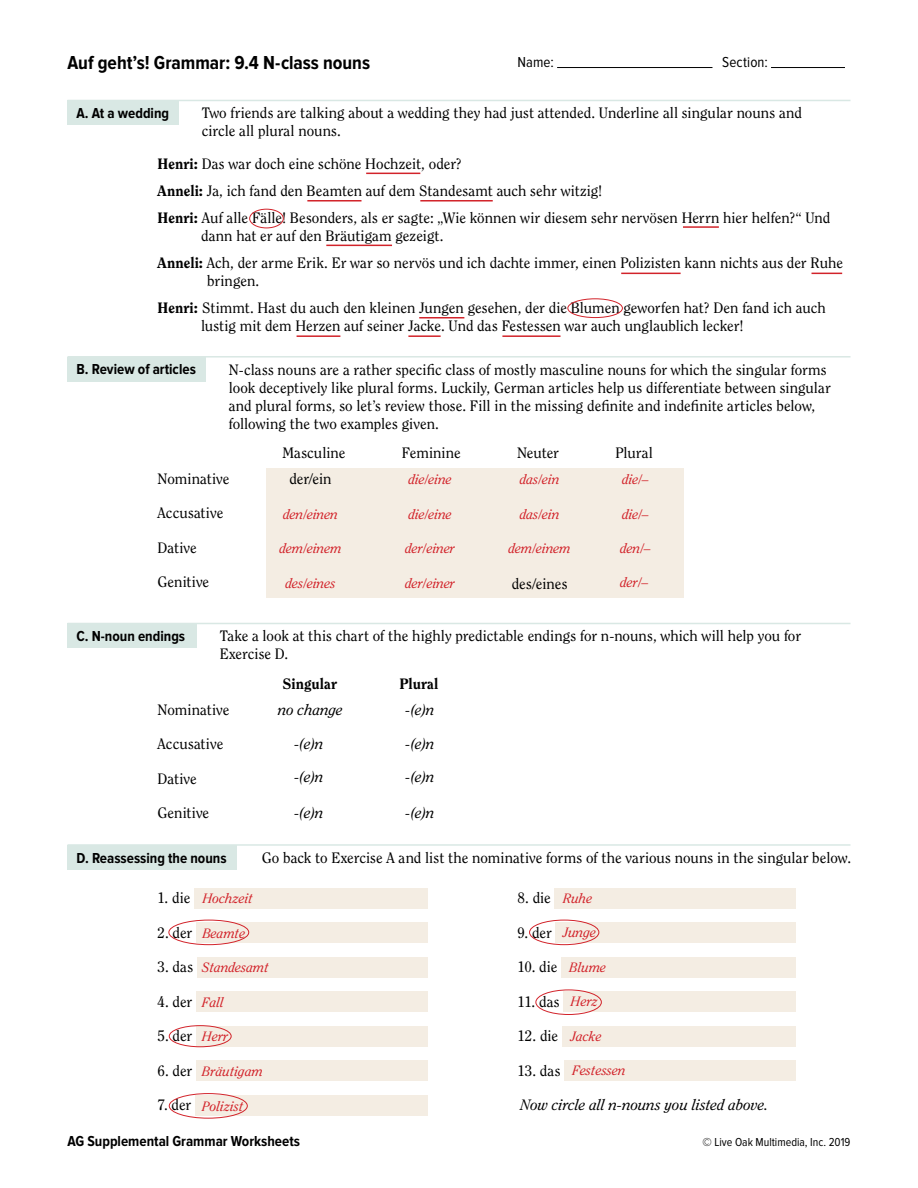
<style>
.page{position:relative;width:918px;height:1188px;background:#fff}
.page>*{position:absolute;margin:0;border:0;box-sizing:border-box;transform-origin:0 0}
.t1{font:700 19.5px "Proxima Nova Cond";color:#000}
.t2{font:15px/18px "Clearface Std";color:#000}
.t3{font:700 15px "Proxima Nova Cond";color:#000}
.t4{font:italic 15px "Clearface Std";color:#000}
.t5{font:800 15px "Clearface Std";letter-spacing:.005em;color:#000}
.t6{font:15px "Proxima Nova Cond";letter-spacing:.01em;color:#000}
.t7{font:italic 13.5px "Clearface Std";color:#d2232a}
.t8{font:12px "Proxima Nova Cond";color:#000}
.s1{font-weight:800}
</style>
<div class="page">
<hr style="left:557px;top:67px;width:155px;height:1px;background:#000">
<hr style="left:771px;top:67px;width:74px;height:1px;background:#000">
<div style="left:68px;top:100px;width:111px;height:25px;background:#d9e8e4"></div>
<hr style="left:68px;top:100px;width:782px;height:1px;background:#d9e8e4">
<div style="left:68px;top:357px;width:138px;height:25px;background:#d9e8e4"></div>
<hr style="left:68px;top:356px;width:782px;height:2px;background:#d9e8e4">
<div style="left:267px;top:468px;width:417px;height:129px;background:#f4ede3"></div>
<div style="left:68px;top:623px;width:129px;height:25px;background:#d9e8e4"></div>
<hr style="left:68px;top:623px;width:782px;height:1px;background:#d9e8e4">
<div style="left:68px;top:845px;width:169px;height:25px;background:#d9e8e4"></div>
<hr style="left:68px;top:844px;width:782px;height:2px;background:#d9e8e4">
<div style="left:194px;top:888px;width:234px;height:20px;background:#f4ede3"></div>
<div style="left:196px;top:922px;width:232px;height:21px;background:#f4ede3"></div>
<div style="left:197px;top:957px;width:231px;height:20px;background:#f4ede3"></div>
<div style="left:196px;top:991px;width:232px;height:21px;background:#f4ede3"></div>
<div style="left:196px;top:1026px;width:232px;height:20px;background:#f4ede3"></div>
<div style="left:196px;top:1060px;width:232px;height:21px;background:#f4ede3"></div>
<div style="left:195px;top:1095px;width:233px;height:20px;background:#f4ede3"></div>
<div style="left:555px;top:888px;width:241px;height:20px;background:#f4ede3"></div>
<div style="left:556px;top:922px;width:240px;height:21px;background:#f4ede3"></div>
<div style="left:561px;top:957px;width:235px;height:20px;background:#f4ede3"></div>
<div style="left:564px;top:991px;width:232px;height:21px;background:#f4ede3"></div>
<div style="left:562px;top:1026px;width:234px;height:20px;background:#f4ede3"></div>
<div style="left:564px;top:1060px;width:232px;height:21px;background:#f4ede3"></div>
<div style="left:249px;top:209px;width:35px;height:19px;border:1px solid #d2232a;border-radius:50%"></div>
<div style="left:568px;top:299px;width:55px;height:19px;border:1px solid #d2232a;border-radius:50%"></div>
<hr style="left:366px;top:173px;width:54px;height:1px;background:#d2232a">
<hr style="left:307px;top:200px;width:55px;height:2px;background:#d2232a">
<hr style="left:420px;top:200px;width:73px;height:2px;background:#d2232a">
<hr style="left:683px;top:226px;width:36px;height:2px;background:#d2232a">
<hr style="left:326px;top:245px;width:66px;height:1px;background:#d2232a">
<hr style="left:621px;top:273px;width:60px;height:1px;background:#d2232a">
<hr style="left:812px;top:273px;width:30px;height:1px;background:#d2232a">
<hr style="left:419px;top:317px;width:45px;height:2px;background:#d2232a">
<hr style="left:297px;top:335px;width:43px;height:2px;background:#d2232a">
<hr style="left:408px;top:335px;width:33px;height:2px;background:#d2232a">
<hr style="left:502px;top:335px;width:59px;height:2px;background:#d2232a">
<div style="left:169px;top:920px;width:80px;height:25px;border:1px solid #d2232a;border-radius:50%"></div>
<div style="left:169px;top:1025px;width:62px;height:22px;border:1px solid #d2232a;border-radius:50%"></div>
<div style="left:169px;top:1093px;width:78px;height:25px;border:1px solid #d2232a;border-radius:50%"></div>
<div style="left:529px;top:920px;width:70px;height:25px;border:1px solid #d2232a;border-radius:50%"></div>
<div style="left:536px;top:990px;width:66px;height:25px;border:1px solid #d2232a;border-radius:50%"></div>
<h1 class="t1" style="left:68px;top:54px;width:304px">Auf geht’s! Grammar: 9.4 N-class nouns</h1>
<p class="t6" style="left:518px;top:55px;width:38px">Name:</p>
<p class="t6" style="left:722px;top:55px;width:47px">Section:</p>
<p class="t3" style="left:76px;top:106px;width:94px">A. At a wedding</p>
<p class="t2" style="left:202px;top:104px;width:602px">Two friends are talking about a wedding they had just attended. Underline all singular nouns and circle all plural nouns.</p>
<p class="t2" style="left:158px;top:150px;width:674px;line-height:27px"><span class="s1">Henri:</span> Das war doch eine schöne Hochzeit, oder?<br><span class="s1">Anneli:</span> Ja, ich fand den Beamten auf dem Standesamt auch sehr witzig!<br><span class="s1">Henri:</span> Auf alle Fälle! Besonders, als er sagte: „Wie können wir diesem sehr nervösen Herrn hier helfen?“ Und</p>
<p class="t2" style="left:157px;top:223px;width:687px;line-height:27px;text-indent:44px">dann hat er auf den Bräutigam gezeigt.<br><span class="s1">Anneli:</span> Ach, der arme Erik. Er war so nervös und ich dachte immer, einen Polizisten kann nichts aus der Ruhe</p>
<p class="t2" style="left:158px;top:268px;width:670px;line-height:27px;text-indent:50px">bringen.<br><span class="s1">Henri:</span> Stimmt. Hast du auch den kleinen Jungen gesehen, der die Blumen geworfen hat? Den fand ich auch</p>
<p class="t2" style="left:201px;top:317px;width:544px">lustig mit dem Herzen auf seiner Jacke. Und das Festessen war auch unglaublich lecker!</p>
<p class="t3" style="left:76px;top:363px;width:121px">B. Review of articles</p>
<p class="t2" style="left:229px;top:361px;width:604px">N-class nouns are a rather specific class of mostly masculine nouns for which the singular forms look deceptively like plural forms. Luckily, German articles help us differentiate between singular and plural forms, so let’s review those. Fill in the missing definite and indefinite articles below, following the two examples given.</p>
<p class="t2" style="left:158px;top:470px;width:73px">Nominative</p>
<p class="t2" style="left:158px;top:504px;width:67px">Accusative</p>
<p class="t2" style="left:158px;top:539px;width:41px">Dative</p>
<p class="t2" style="left:158px;top:573px;width:53px">Genitive</p>
<p class="t2" style="left:282px;top:444px;width:65px">Masculine</p>
<p class="t2" style="left:402px;top:444px;width:60px">Feminine</p>
<p class="t2" style="left:517px;top:444px;width:44px">Neuter</p>
<p class="t2" style="left:615px;top:444px;width:39px">Plural</p>
<p class="t2" style="left:289px;top:470px;width:44px">der/ein</p>
<p class="t7" style="left:408px;top:471px;width:45px">die/eine</p>
<p class="t7" style="left:408px;top:506px;width:45px">die/eine</p>
<p class="t7" style="left:405px;top:540px;width:52px">der/einer</p>
<p class="t7" style="left:405px;top:575px;width:52px">der/einer</p>
<p class="t7" style="left:520px;top:471px;width:41px">das/ein</p>
<p class="t7" style="left:520px;top:506px;width:41px">das/ein</p>
<p class="t7" style="left:509px;top:540px;width:64px">dem/einem</p>
<p class="t7" style="left:622px;top:471px;width:28px">die/–</p>
<p class="t7" style="left:622px;top:506px;width:28px">die/–</p>
<p class="t7" style="left:620px;top:540px;width:32px">den/–</p>
<p class="t7" style="left:620px;top:575px;width:30px">der/–</p>
<p class="t7" style="left:283px;top:506px;width:56px">den/einen</p>
<p class="t7" style="left:279px;top:540px;width:64px">dem/einem</p>
<p class="t7" style="left:285px;top:575px;width:52px">des/eines</p>
<p class="t2" style="left:512px;top:575px;width:57px">des/eines</p>
<p class="t3" style="left:76px;top:629px;width:110px">C. N-noun endings</p>
<p class="t2" style="left:220px;top:627px;width:583px">Take a look at this chart of the highly predictable endings for n-nouns, which will help you for<br>Exercise D.</p>
<p class="t2" style="left:158px;top:701px;width:73px">Nominative</p>
<p class="t2" style="left:158px;top:735px;width:67px">Accusative</p>
<p class="t2" style="left:158px;top:770px;width:41px">Dative</p>
<p class="t2" style="left:158px;top:804px;width:53px">Genitive</p>
<p class="t5" style="left:282px;top:675px;width:56px">Singular</p>
<p class="t5" style="left:400px;top:675px;width:40px">Plural</p>
<p class="t4" style="left:278px;top:701px;width:66px">no change</p>
<p class="t4" style="left:294px;top:735px;width:31px">-(e)n</p>
<p class="t4" style="left:294px;top:768px;width:31px">-(e)n</p>
<p class="t4" style="left:294px;top:805px;width:31px">-(e)n</p>
<p class="t4" style="left:406px;top:701px;width:31px">-(e)n</p>
<p class="t4" style="left:406px;top:735px;width:31px">-(e)n</p>
<p class="t4" style="left:406px;top:768px;width:31px">-(e)n</p>
<p class="t4" style="left:406px;top:805px;width:31px">-(e)n</p>
<p class="t3" style="left:76px;top:851px;width:152px">D. Reassessing the nouns</p>
<p class="t2" style="left:262px;top:849px;width:591px">Go back to Exercise A and list the nominative forms of the various nouns in the singular below.</p>
<p class="t2" style="left:158px;top:889px;width:34px">1. die</p>
<p class="t2" style="left:158px;top:924px;width:36px">2. der</p>
<p class="t2" style="left:158px;top:958px;width:37px">3. das</p>
<p class="t2" style="left:158px;top:993px;width:36px">4. der</p>
<p class="t2" style="left:158px;top:1027px;width:36px">5. der</p>
<p class="t2" style="left:158px;top:1062px;width:36px">6. der</p>
<p class="t2" style="left:158px;top:1096px;width:35px">7. der</p>
<p class="t2" style="left:518px;top:889px;width:35px">8. die</p>
<p class="t2" style="left:518px;top:924px;width:36px">9. der</p>
<p class="t2" style="left:518px;top:958px;width:41px">10. die</p>
<p class="t2" style="left:518px;top:993px;width:44px">11. das</p>
<p class="t2" style="left:518px;top:1027px;width:42px">12. die</p>
<p class="t2" style="left:518px;top:1062px;width:45px">13. das</p>
<p class="t4" style="left:520px;top:1096px;width:249px">Now circle all n-nouns you listed above.</p>
<p class="t7" style="left:563px;top:891px;width:31px">Ruhe</p>
<p class="t7" style="left:563px;top:925px;width:35px">Junge</p>
<p class="t7" style="left:569px;top:959px;width:38px">Blume</p>
<p class="t7" style="left:571px;top:994px;width:28px">Herz</p>
<p class="t7" style="left:571px;top:1028px;width:32px">Jacke</p>
<p class="t7" style="left:572px;top:1063px;width:55px">Festessen</p>
<p class="t7" style="left:203px;top:891px;width:52px">Hochzeit</p>
<p class="t7" style="left:203px;top:925px;width:44px">Beamte</p>
<p class="t7" style="left:202px;top:960px;width:68px">Standesamt</p>
<p class="t7" style="left:202px;top:995px;width:23px">Fall</p>
<p class="t7" style="left:202px;top:1029px;width:28px">Herr</p>
<p class="t7" style="left:202px;top:1063px;width:62px">Bräutigam</p>
<p class="t7" style="left:202px;top:1098px;width:43px">Polizist</p>
<p class="t3" style="left:68px;top:1134px;width:234px">AG Supplemental Grammar Worksheets</p>
<p class="t8" style="left:703px;top:1136px;width:149px">© Live Oak Multimedia, Inc. 2019</p>
</div>
